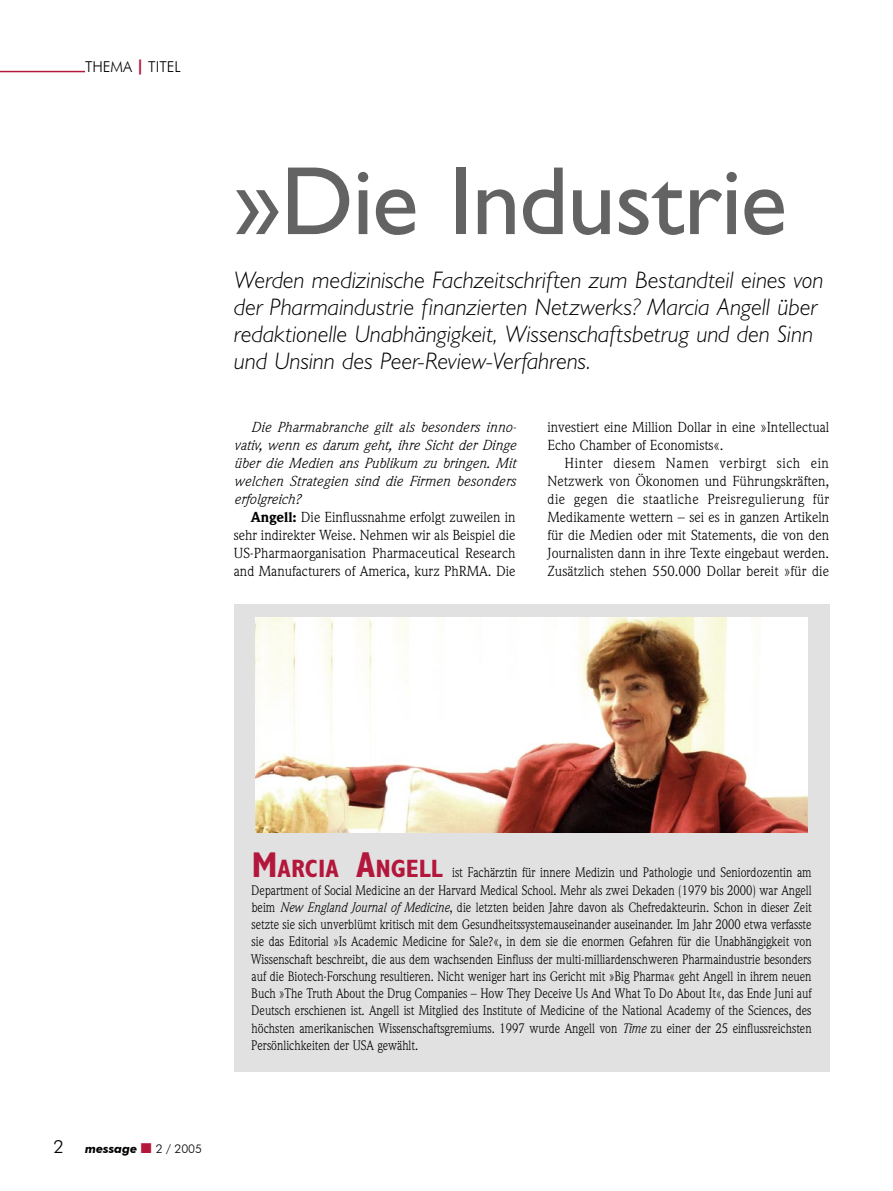
<style>
.page{position:relative;width:893px;height:1191px;background:#fff}
.page>*{position:absolute;margin:0;border:0;box-sizing:border-box;transform-origin:0 0}
.Überschrift_Artikel{font:97.5px "Gill Sans";letter-spacing:-.01em;color:#636363}
.Vorspann{font:italic 300 24px/27px "Gill Sans";color:#000}
.t1{font:300 18px "Futura BT";color:#000}
.t2{font:300 15px "Futura BT";color:#000}
.Lauftext{font:14.25px/18px "Weidemann";color:#000;text-align:justify}
.Lauftext-2{font:italic 14.25px/18px "Weidemann";letter-spacing:.01em;color:#000;text-align:justify}
.Kasten_Überschrift{font:13.5px/17.2px "Weidemann";color:#000;text-align:justify;scale:.9 1}
.t3{font:italic 700 12px "Futura BT";color:#000}
.s1{font-weight:700;font-style:italic;color:#b3173c}
.s2{font-weight:900}
.s3{color:#b3173c}
.s4{font-weight:300;font-style:normal}
.s5{font-family:"Gill Sans";font-weight:700;font-stretch:condensed;font-size:36px;color:#b3173c}
.s6{font-family:"Gill Sans";font-weight:700;font-stretch:condensed;font-size:25.2px;color:#b3173c}
.s7{font-style:italic}
</style>
<div class="page">
<hr style="left:0;top:71px;width:85px;height:1px;background:#b3173c">
<div style="left:234px;top:604px;width:595px;height:467px;background:#e1e1e1"></div>
<img style="left:256px;top:618px;width:552px;height:214px">
<p class="t2" style="left:85px;top:58px;width:97px">THEMA <span class="s1">|</span> TITEL</p>
<p class="Überschrift_Artikel" style="left:234px;top:145px;width:555px">»Die Industrie</p>
<p class="Vorspann" style="left:234px;top:267px;width:591px">Werden medizinische Fachzeitschriften zum Bestandteil eines von der Pharmaindustrie finanzierten Netzwerks? Marcia Angell über redaktionelle Unabhängigkeit, Wissenschaftsbetrug und den Sinn und Unsinn des Peer-Review-Verfahrens.</p>
<p class="Lauftext-2" style="left:234px;top:418px;width:283px;text-indent:17px">Die Pharmabranche gilt als besonders inno&shy;vativ, wenn es darum geht, ihre Sicht der Dinge über die Medien ans Publikum zu bringen. Mit welchen Strategien sind die Firmen besonders erfolgreich?</p>
<p class="Lauftext" style="left:234px;top:508px;width:283px;text-indent:17px"><span class="s2">Angell:</span> Die Einflussnahme erfolgt zuweilen in sehr indirekter Weise. Nehmen wir als Beispiel die US-Pharmaorganisation Pharmaceutical Research and Manufacturers of America, kurz PhRMA. Die</p>
<p class="Lauftext" style="left:547px;top:418px;width:283px">investiert eine Million Dollar in eine »Intellectual<br>Echo Chamber of Economists«.</p>
<p class="Lauftext" style="left:547px;top:454px;width:283px;text-indent:17px">Hinter diesem Namen verbirgt sich ein Netzwerk von Ökonomen und Führungskräften, die gegen die staatliche Preisregulierung für Medikamente wettern – sei es in ganzen Artikeln für die Medien oder mit Statements, die von den Journalisten dann in ihre Texte eingebaut werden.<br>Zusätzlich stehen 550.000 Dollar bereit »für die</p>
<p class="t1" style="left:53px;top:1135px;width:12px">2</p>
<p class="t3" style="left:85px;top:1141px;width:119px">message <span class="s3">■</span> <span class="s4">2 / 2005</span></p>
<p class="Kasten_Überschrift" style="left:251px;top:864px;width:625px"><span class="s5">M</span><span class="s6">ARCIA</span> <span class="s5">A</span><span class="s6">NGELL</span> ist Fachärztin für innere Medizin und Pathologie und Seniordozentin am Department of Social Medicine an der Harvard Medical School. Mehr als zwei Dekaden (1979 bis 2000) war Angell beim <span class="s7">New England Journal of Medicine</span>, die letzten beiden Jahre davon als Chefredakteurin. Schon in dieser Zeit setzte sie sich unverblümt kritisch mit dem Gesundheitssystemauseinander auseinander. Im Jahr 2000 etwa verfasste sie das Editorial »Is Academic Medicine for Sale?«, in dem sie die enormen Gefahren für die Unabhängigkeit von Wissenschaft beschreibt, die aus dem wachsenden Einfluss der multi-milliardenschweren Pharmaindustrie besonders auf die Biotech-Forschung resultieren. Nicht weniger hart ins Gericht mit »Big Pharma« geht Angell in ihrem neuen Buch »The Truth About the Drug Companies – How They Deceive Us And What To Do About It«, das Ende Juni auf Deutsch erschienen ist. Angell ist Mitglied des Institute of Medicine of the National Academy of the Sciences, des höchsten amerikanischen Wissenschaftsgremiums. 1997 wurde Angell von <span class="s7">Time</span> zu einer der 25 einflussreichsten Persönlichkeiten der USA gewählt.</p>
</div>
